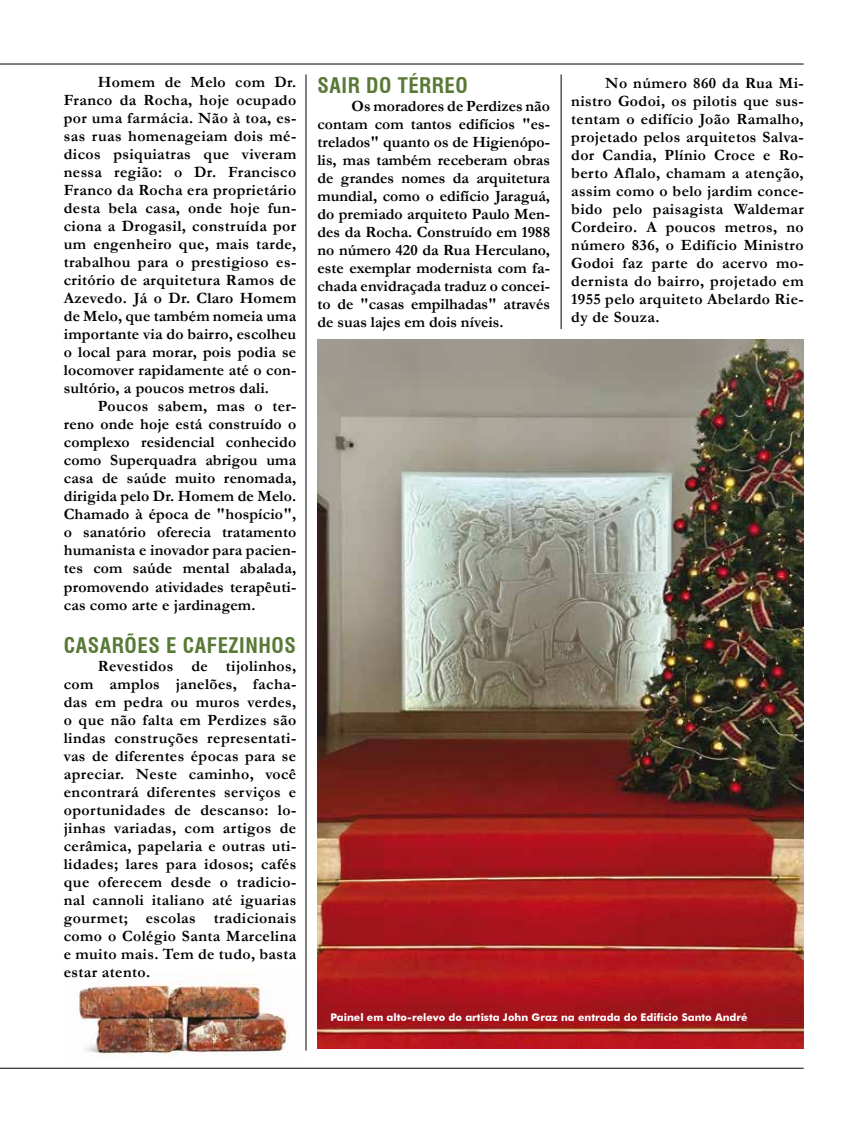
<style>
.page{position:relative;width:859px;height:1132px;background:#fff}
.page>*{position:absolute;margin:0;border:0;box-sizing:border-box;transform-origin:0 0}
.t1{font:700 condensed 21px "Swiss 721 BT";letter-spacing:.025em;color:#597936}
.t2{font:700 15.75px/18px "Garamond";letter-spacing:.01em;color:#000;text-align:justify}
.t3{font:700 10.5px "Futura BT";color:#fff}
</style>
<div class="page">
<hr style="left:0;top:64px;width:804px;height:1px;background:#000">
<hr style="left:0;top:1067px;width:804px;height:1px;background:#000">
<img style="left:76px;top:981px;width:213px;height:76px">
<hr style="left:306px;top:74px;width:1px;height:976px;background:#000">
<img style="left:318px;top:339px;width:486px;height:708px">
<hr style="left:561px;top:74px;width:1px;height:255px;background:#000">
<p class="t2" style="left:64px;top:73px;width:234px;text-indent:34px">Homem de Melo com Dr.<br>Franco da Rocha, hoje ocupado por uma farmácia. Não à toa, es&shy;sas ruas homenageiam dois mé&shy;dicos psiquiatras que viveram nessa região: o Dr. Francisco Franco da Rocha era proprietário desta bela casa, onde hoje fun&shy;ciona a Drogasil, construída por um engenheiro que, mais tarde, trabalhou para o prestigioso es&shy;critório de arquitetura Ramos de Azevedo. Já o Dr. Claro Homem de Melo, que também nomeia uma importante via do bairro, escolheu o local para morar, pois podia se locomover rapidamente até o con&shy;sultório, a poucos metros dali.</p>
<p class="t2" style="left:64px;top:397px;width:234px;text-indent:34px">Poucos sabem, mas o ter&shy;reno onde hoje está construído o complexo residencial conhecido como Superquadra abrigou uma casa de saúde muito renomada, dirigida pelo Dr. Homem de Melo.<br>Chamado à época de "hospício", o sanatório oferecia tratamento humanista e inovador para pacien&shy;tes com saúde mental abalada, promovendo atividades terapêuti&shy;cas como arte e jardinagem.</p>
<h1 class="t1" style="left:64px;top:632px;width:234px">CASARÕES E CAFEZINHOS</h1>
<p class="t2" style="left:64px;top:657px;width:234px;text-indent:34px">Revestidos de tijolinhos, com amplos janelões, facha&shy;das em pedra ou muros verdes, o que não falta em Perdizes são lindas construções representati&shy;vas de diferentes épocas para se apreciar. Neste caminho, você encontrará diferentes serviços e oportunidades de descanso: lo&shy;jinhas variadas, com artigos de cerâmica, papelaria e outras uti&shy;lidades; lares para idosos; cafés que oferecem desde o tradicio&shy;nal cannoli italiano até iguarias gourmet; escolas tradicionais como o Colégio Santa Marcelina e muito mais. Tem de tudo, basta estar atento.</p>
<h1 class="t1" style="left:318px;top:72px;width:152px">SAIR DO TÉRREO</h1>
<p class="t2" style="left:318px;top:97px;width:234px;text-indent:34px">Os moradores de Perdizes não contam com tantos edifícios "es&shy;trelados" quanto os de Higienópo&shy;lis, mas também receberam obras de grandes nomes da arquitetura mundial, como o edifício Jaraguá, do premiado arquiteto Paulo Men&shy;des da Rocha. Construído em 1988 no número 420 da Rua Herculano, este exemplar modernista com fa&shy;chada envidraçada traduz o concei&shy;to de "casas empilhadas" através de suas lajes em dois níveis.</p>
<p class="t2" style="left:571px;top:74px;width:234px;text-indent:34px">No número 860 da Rua Mi&shy;nistro Godoi, os pilotis que sus&shy;tentam o edifício João Ramalho, projetado pelos arquitetos Salva&shy;dor Candia, Plínio Croce e Ro&shy;berto Aflalo, chamam a atenção, assim como o belo jardim conce&shy;bido pelo paisagista Waldemar Cordeiro. A poucos metros, no número 836, o Edifício Ministro Godoi faz parte do acervo mo&shy;dernista do bairro, projetado em 1955 pelo arquiteto Abelardo Rie&shy;dy de Souza.</p>
<p class="t3" style="left:330px;top:1010px;width:419px">Painel em alto-relevo do artista John Graz na entrada do Edifício Santo André</p>
</div>
